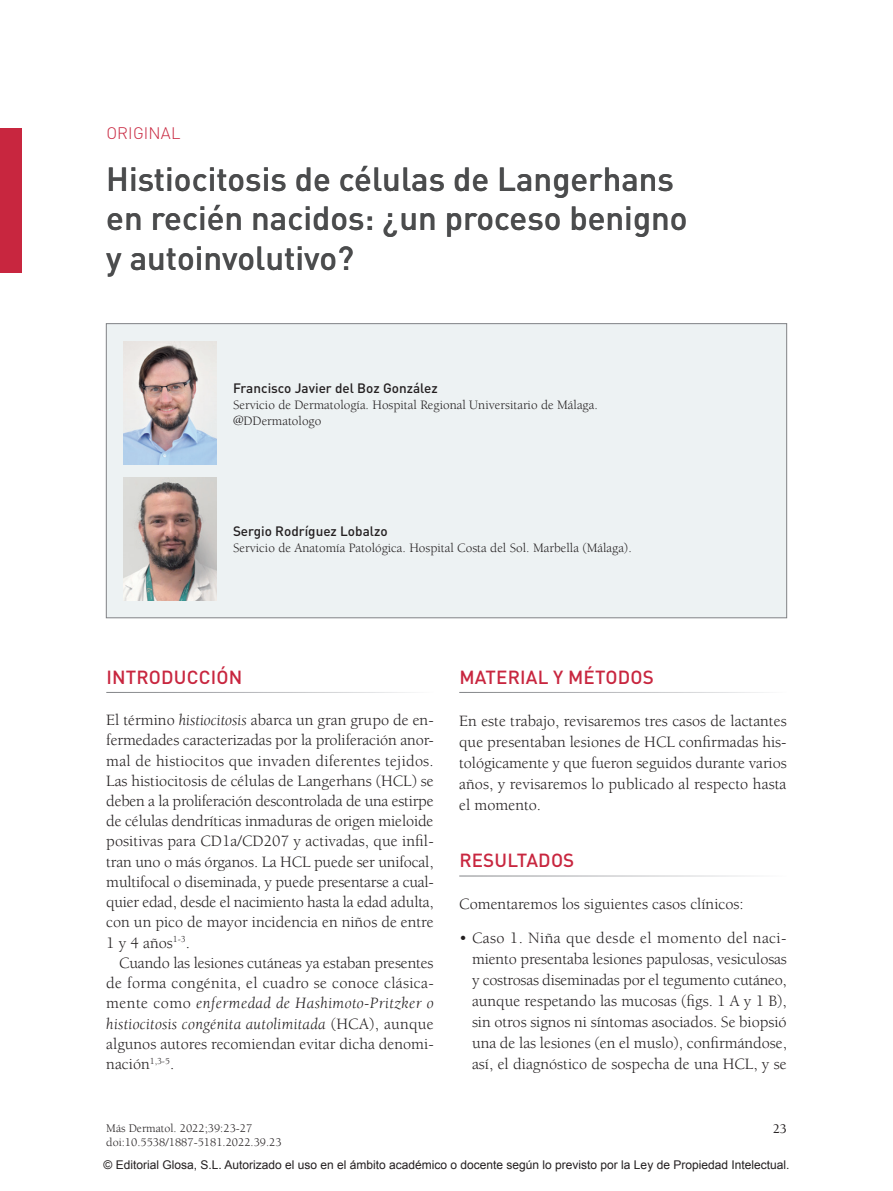
<style>
.page{position:relative;width:893px;height:1191px;background:#fff}
.page>*{position:absolute;margin:0;border:0;box-sizing:border-box;transform-origin:0 0}
.t1{font:500 33px/39.6px "DIN Pro";color:#4b4c4d}
.t2{font:500 18.75px "DIN Pro";letter-spacing:.01em;color:#c8263f}
.t3{font:300 16.5px "DIN Pro";letter-spacing:.01em;color:#c8263f}
.t4{font:16.2px/20.2px "Berkeley";color:#231f20;text-align:justify}
.t5{font:500 13.5px "DIN Pro";color:#231f20}
.t6{font:500 13.5px "Berkeley";color:#231f20}
.t7{font:13.2px/15.9px "Berkeley";color:#231f20}
.t8{font:12px "Arial";color:#231f20}
.t9{font:12px/14.4px "Berkeley";color:#231f20}
.s1{font-style:italic}
</style>
<div class="page">
<div style="left:0;top:128px;width:21px;height:144px;background:#c8263f"></div>
<div style="left:106px;top:323px;width:681px;height:295px;background:#edf2f3;border:1px solid #808285"></div>
<img style="left:123px;top:341px;width:94px;height:123px">
<img style="left:123px;top:477px;width:94px;height:124px">
<p class="t3" style="left:106px;top:122px;width:76px">ORIGINAL</p>
<h1 class="t1" style="left:106px;top:157px;width:583px">Histiocitosis de células de Langerhans en recién nacidos: ¿un proceso benigno y autoinvolutivo?</h1>
<p class="t5" style="left:233px;top:379px;width:206px">Francisco Javier del Boz González</p>
<p class="t7" style="left:233px;top:397px;width:366px">Servicio de Dermatología. Hospital Regional Universitario de Málaga. @DDermatologo</p>
<p class="t5" style="left:233px;top:522px;width:156px">Sergio Rodríguez Lobalzo</p>
<p class="t7" style="left:233px;top:540px;width:400px">Servicio de Anatomía Patológica. Hospital Costa del Sol. Marbella (Málaga).</p>
<p class="t2" style="left:106px;top:664px;width:137px">INTRODUCCIÓN</p>
<p class="t4" style="left:106px;top:710px;width:329px">El término <span class="s1">histiocitosis</span> abarca un gran grupo de en&shy;fermedades caracterizadas por la proliferación anor&shy;mal de histiocitos que invaden diferentes tejidos.<br>Las histiocitosis de células de Langerhans (HCL) se deben a la proliferación descontrolada de una estirpe de células dendríticas inmaduras de origen mieloide positivas para CD1a/CD207 y activadas, que infil&shy;tran uno o más órganos. La HCL puede ser unifocal, multifocal o diseminada, y puede presentarse a cual&shy;quier edad, desde el nacimiento hasta la edad adulta, con un pico de mayor incidencia en niños de entre 1 y 4 años<sup>1-3</sup>.</p>
<p class="t4" style="left:106px;top:953px;width:329px;text-indent:13px">Cuando las lesiones cutáneas ya estaban presentes de forma congénita, el cuadro se conoce clásica&shy;mente como <span class="s1">enfermedad de Hashimoto-Pritzker o histiocitosis congénita autolimitada</span> (HCA), aunque algunos autores recomiendan evitar dicha denomi&shy;nación<sup>1,3-5</sup>.</p>
<p class="t2" style="left:459px;top:664px;width:196px">MATERIAL Y MÉTODOS</p>
<p class="t4" style="left:459px;top:710px;width:329px;line-height:21px">En este trabajo, revisaremos tres casos de lactantes que presentaban lesiones de HCL confirmadas his&shy;tológicamente y que fueron seguidos durante varios años, y revisaremos lo publicado al respecto hasta el momento.</p>
<p class="t2" style="left:459px;top:847px;width:117px">RESULTADOS</p>
<p class="t4" style="left:459px;top:894px;width:286px">Comentaremos los siguientes casos clínicos:</p>
<p class="t4" style="left:472px;top:928px;width:316px;line-height:21px;text-indent:-13px">• Caso 1. Niña que desde el momento del naci&shy;miento presentaba lesiones papulosas, vesiculosas y costrosas diseminadas por el tegumento cutáneo, aunque respetando las mucosas (figs. 1 A y 1 B), sin otros signos ni síntomas asociados. Se biopsió una de las lesiones (en el muslo), confirmándose, así, el diagnóstico de sospecha de una HCL, y se</p>
<p class="t9" style="left:106px;top:1121px;width:177px">Más Dermatol. 2022;39:23-27 doi:10.5538/1887-5181.2022.39.23</p>
<p class="t6" style="left:773px;top:1121px;width:16px">23</p>
<p class="t8" style="left:103px;top:1156px;width:687px">© Editorial Glosa, S.L. Autorizado el uso en el ámbito académico o docente según lo previsto por la Ley de Propiedad Intelectual.</p>
</div>
